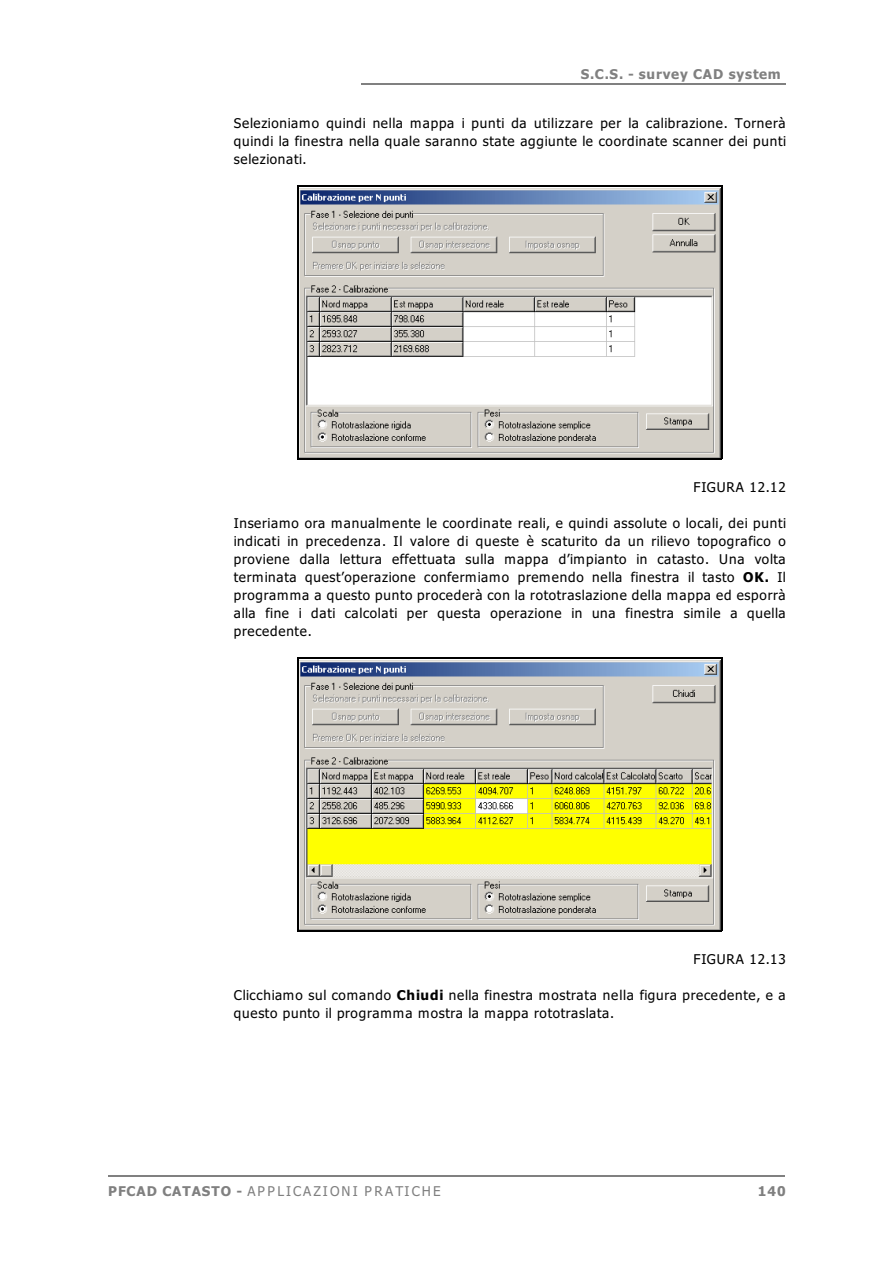
<style>
.page{position:relative;width:894px;height:1263px;background:#fff}
.page>*{position:absolute;margin:0;border:0;box-sizing:border-box;transform-origin:0 0}
.t1{font:13.5px/18px "Tahoma";letter-spacing:.055em;color:#000;text-align:justify}
.t2{font:italic 13.5px "Tahoma";letter-spacing:.165em;color:#808080}
.t3{font:700 13.5px "Tahoma";letter-spacing:.06em;color:#808080}
.s1{font-weight:700}
.s2{font-weight:700;font-style:normal}
</style>
<div class="page">
<hr style="left:361px;top:83px;width:425px;height:1px;background:#808080">
<hr style="left:108px;top:1175px;width:676px;height:1px;background:#808080">
<img style="left:299px;top:188px;width:421px;height:270px">
<hr style="left:298px;top:185px;width:1px;height:274px;background:#000">
<hr style="left:721px;top:185px;width:1px;height:274px;background:#000">
<hr style="left:298px;top:185px;width:424px;height:2px;background:#000">
<hr style="left:298px;top:458px;width:424px;height:1px;background:#000">
<img style="left:299px;top:660px;width:421px;height:270px">
<hr style="left:298px;top:657px;width:1px;height:274px;background:#000">
<hr style="left:721px;top:657px;width:1px;height:274px;background:#000">
<hr style="left:298px;top:657px;width:424px;height:2px;background:#000">
<hr style="left:298px;top:930px;width:424px;height:1px;background:#000">
<p class="t3" style="left:581px;top:69px;width:201px">S.C.S. - survey CAD system</p>
<p class="t1" style="left:234px;top:116px;width:554px">Selezioniamo quindi nella mappa i punti da utilizzare per la calibrazione. Tornerà quindi la finestra nella quale saranno state aggiunte le coordinate scanner dei punti selezionati.</p>
<p class="t1" style="left:694px;top:480px;width:94px">FIGURA 12.12</p>
<p class="t1" style="left:234px;top:516px;width:554px">Inseriamo ora manualmente le coordinate reali, e quindi assolute o locali, dei punti indicati in precedenza. Il valore di queste è scaturito da un rilievo topografico o proviene dalla lettura effettuata sulla mappa d’impianto in catasto. Una volta terminata quest’operazione confermiamo premendo nella finestra il tasto <span class="s1">OK.</span> Il programma a questo punto procederà con la rototraslazione della mappa ed esporrà alla fine i dati calcolati per questa operazione in una finestra simile a quella precedente.</p>
<p class="t1" style="left:694px;top:952px;width:94px">FIGURA 12.13</p>
<p class="t1" style="left:234px;top:988px;width:553px">Clicchiamo sul comando <span class="s1">Chiudi</span> nella finestra mostrata nella figura precedente, e a questo punto il programma mostra la mappa rototraslata.</p>
<p class="t2" style="left:108px;top:1186px;width:334px"><span class="s2">PFCAD CATASTO -</span> APPLICAZIONI PRATICHE</p>
<p class="t3" style="left:758px;top:1186px;width:29px">140</p>
</div>
